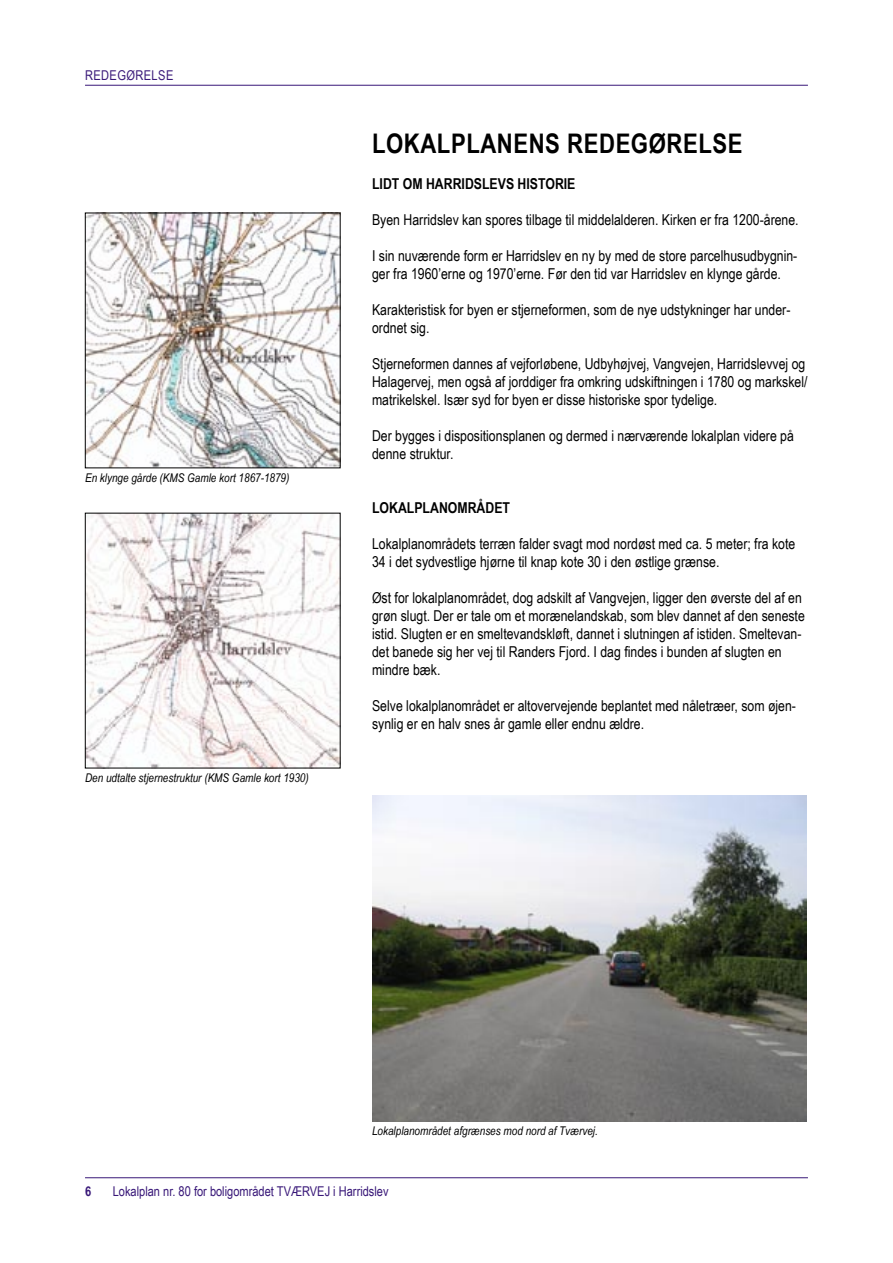
<style>
.page{position:relative;width:893px;height:1263px;background:#fff}
.page>*{position:absolute;margin:0;border:0;box-sizing:border-box;transform-origin:0 0}
.t1{font:700 27px "Arial Narrow";letter-spacing:.02em;color:#000}
.t2{font:15px/18px "Arial Narrow";color:#000}
.t3{font:700 15px "Arial Narrow";color:#000}
.t4{font:13.5px "Arial Narrow";color:#381778}
.t5{font:13.5px "Arial Narrow";letter-spacing:.03em;color:#381778}
.t6{font:700 13.5px "Arial Narrow";color:#381778}
.t7{font:italic 12px "Arial Narrow";color:#000}
</style>
<div class="page">
<img style="left:87px;top:215px;width:251px;height:251px">
<img style="left:87px;top:515px;width:251px;height:251px">
<img style="left:372px;top:795px;width:435px;height:326px">
<hr style="left:85px;top:85px;width:723px;height:1px;background:#381778">
<hr style="left:85px;top:1177px;width:723px;height:1px;background:#381778">
<p class="t5" style="left:85px;top:65px;width:90px">REDEGØRELSE</p>
<p class="t7" style="left:85px;top:469px;width:206px">En klynge gårde (KMS Gamle kort 1867-1879)</p>
<p class="t7" style="left:85px;top:769px;width:225px">Den udtalte stjernestruktur (KMS Gamle kort 1930)</p>
<h1 class="t1" style="left:372px;top:123px;width:372px">LOKALPLANENS REDEGØRELSE</h1>
<p class="t3" style="left:372px;top:172px;width:205px">LIDT OM HARRIDSLEVS HISTORIE</p>
<p class="t2" style="left:372px;top:210px;width:428px">Byen Harridslev kan spores tilbage til middelalderen. Kirken er fra 1200-årene.</p>
<p class="t2" style="left:372px;top:246px;width:427px">I sin nuværende form er Harridslev en ny by med de store parcelhusudbygnin&shy;ger fra 1960’erne og 1970’erne. Før den tid var Harridslev en klynge gårde.</p>
<p class="t2" style="left:372px;top:300px;width:420px">Karakteristisk for byen er stjerneformen, som de nye udstykninger har under&shy;ordnet sig.</p>
<p class="t2" style="left:372px;top:354px;width:437px">Stjerneformen dannes af vejforløbene, Udbyhøjvej, Vangvejen, Harridslevvej og<br>Halagervej, men også af jorddiger fra omkring udskiftningen i 1780 og markskel/ matrikelskel. Især syd for byen er disse historiske spor tydelige.</p>
<p class="t2" style="left:372px;top:426px;width:423px">Der bygges i dispositionsplanen og dermed i nærværende lokalplan videre på denne struktur.</p>
<p class="t3" style="left:372px;top:496px;width:140px">LOKALPLANOMRÅDET</p>
<p class="t2" style="left:372px;top:534px;width:425px">Lokalplanområdets terræn falder svagt mod nordøst med ca. 5 meter; fra kote<br>34 i det sydvestlige hjørne til knap kote 30 i den østlige grænse.</p>
<p class="t2" style="left:372px;top:588px;width:434px">Øst for lokalplanområdet, dog adskilt af Vangvejen, ligger den øverste del af en grøn slugt. Der er tale om et morænelandskab, som blev dannet af den seneste istid. Slugten er en smeltevandskløft, dannet i slutningen af istiden. Smeltevan&shy;det banede sig her vej til Randers Fjord. I dag findes i bunden af slugten en mindre bæk.</p>
<p class="t2" style="left:372px;top:696px;width:425px">Selve lokalplanområdet er altovervejende beplantet med nåletræer, som øjen&shy;synlig er en halv snes år gamle eller endnu ældre.</p>
<p class="t7" style="left:372px;top:1122px;width:227px">Lokalplanområdet afgrænses mod nord af Tværvej.</p>
<p class="t6" style="left:85px;top:1181px;width:8px">6</p>
<p class="t4" style="left:113px;top:1181px;width:277px">Lokalplan nr. 80 for boligområdet TVÆRVEJ i Harridslev</p>
</div>
